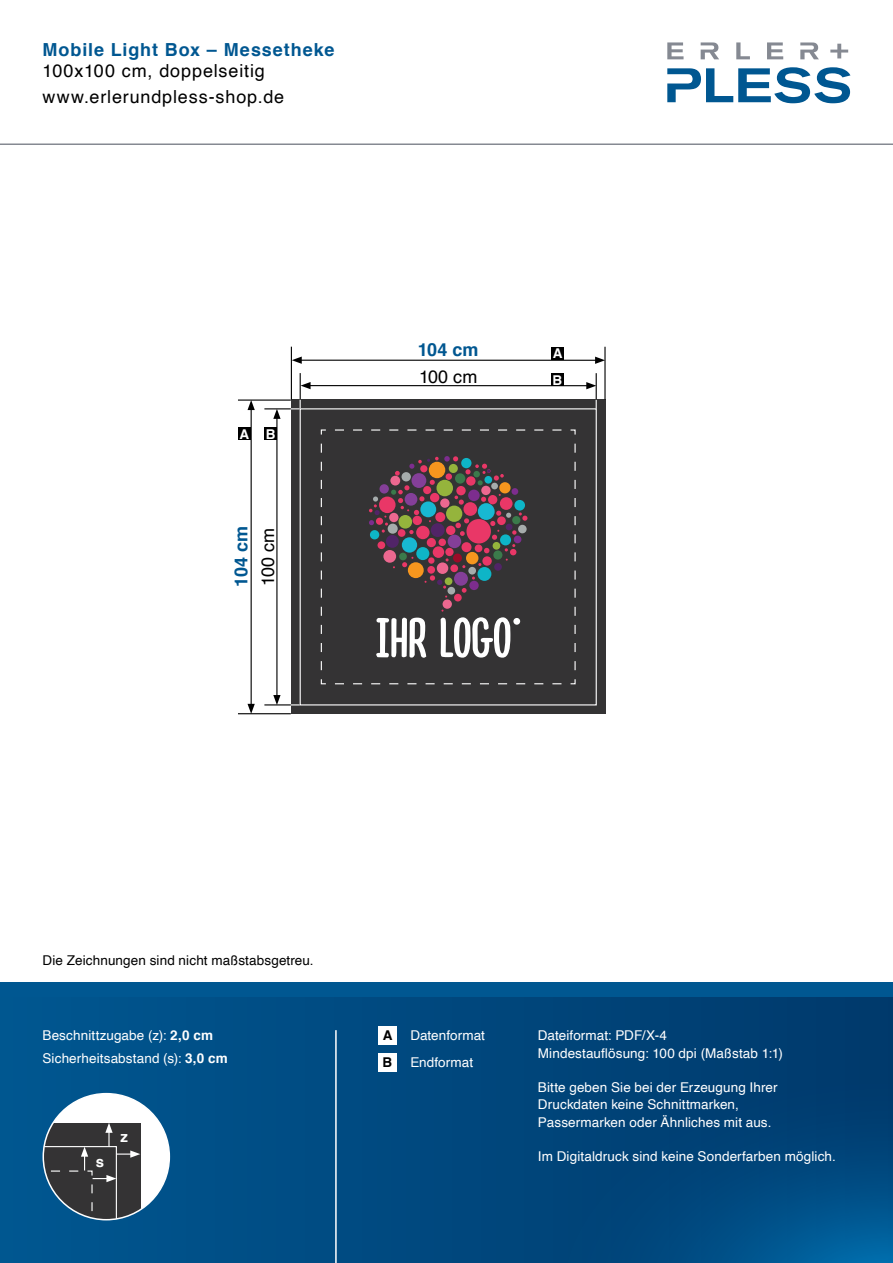
<style>
.page{position:relative;width:893px;height:1263px;background:#fff}
.page>*{position:absolute;margin:0;border:0;box-sizing:border-box;transform-origin:0 0}
.t1{font:18px/25.5px "Helvetica";letter-spacing:.05em;color:#000}
.t2{font:700 18px "Helvetica";letter-spacing:.05em;color:#005791}
.t3{font:700 15px "Helvetica";color:#fff}
.t4{font:13.5px/17.2px "Helvetica";letter-spacing:.01em;color:#fff}
.t5{font:13.5px "Helvetica";letter-spacing:.01em;color:#000}
.t6{font:700 13.5px "Helvetica";color:#fff}
.t7{font:700 13.5px "Helvetica";color:#000}
.s1{font-weight:700}
</style>
<div class="page">
<div style="left:0;top:991px;width:893px;height:272px;background:#004d84"></div>
<svg style="left:524px;top:1015px;width:369px;height:248px;fill:#004378"></svg>
<div style="left:0;top:982px;width:893px;height:15px;background:#005791"></div>
<svg style="left:667px;top:67px;width:183px;height:36px"></svg>
<svg style="left:667px;top:42px;width:16px;height:17px"></svg>
<svg style="left:736px;top:42px;width:14px;height:17px"></svg>
<svg style="left:767px;top:42px;width:16px;height:17px"></svg>
<svg style="left:701px;top:42px;width:18px;height:17px"></svg>
<svg style="left:800px;top:42px;width:19px;height:17px"></svg>
<svg style="left:830px;top:44px;width:18px;height:14px"></svg>
<div style="left:43px;top:1094px;width:126px;height:126px;background:#fff;border-radius:50%"></div>
<svg style="left:43px;top:1123px;width:97px;height:97px;background:#3c444b"></svg>
<hr style="left:335px;top:1030px;width:2px;height:233px;background:#fff">
<div style="left:378px;top:1026px;width:19px;height:18px;background:#fff"></div>
<div style="left:378px;top:1053px;width:19px;height:18px;background:#fff"></div>
<hr style="left:0;top:143px;width:893px;height:2px;background:#858992">
<div style="left:291px;top:399px;width:315px;height:315px;background:#343334"></div>
<hr style="left:299px;top:360px;width:298px;height:1px;background:#000">
<svg style="left:292px;top:357px;width:10px;height:7px"></svg>
<svg style="left:595px;top:357px;width:9px;height:7px"></svg>
<hr style="left:308px;top:385px;width:281px;height:1px;background:#000">
<hr style="left:291px;top:347px;width:1px;height:52px;background:#000">
<hr style="left:604px;top:347px;width:2px;height:53px;background:#000">
<svg style="left:586px;top:373px;width:11px;height:35px"></svg>
<div style="left:551px;top:347px;width:13px;height:12px;background:#000"></div>
<div style="left:551px;top:373px;width:13px;height:13px;background:#000"></div>
<svg style="left:320px;top:429px;width:256px;height:256px"></svg>
<hr style="left:276px;top:416px;width:1px;height:281px;background:#000">
<hr style="left:251px;top:408px;width:1px;height:298px;background:#000">
<svg style="left:247px;top:704px;width:8px;height:9px"></svg>
<svg style="left:247px;top:401px;width:8px;height:9px"></svg>
<svg style="left:264px;top:373px;width:47px;height:46px"></svg>
<svg style="left:264px;top:695px;width:36px;height:10px"></svg>
<hr style="left:238px;top:713px;width:53px;height:1px;background:#000">
<div style="left:238px;top:428px;width:13px;height:12px;background:#000"></div>
<div style="left:265px;top:428px;width:12px;height:12px;background:#000"></div>
<hr style="left:238px;top:399px;width:53px;height:2px;background:#000">
<div style="left:469px;top:581px;width:10px;height:9px;background:#7d2d8e;border-radius:50%"></div>
<div style="left:443px;top:599px;width:9px;height:10px;background:#ec6890;border-radius:50%"></div>
<div style="left:437px;top:562px;width:11px;height:12px;background:#ec6890;border-radius:50%"></div>
<div style="left:477px;top:567px;width:14px;height:14px;background:#0eb5c7;border-radius:50%"></div>
<div style="left:454px;top:572px;width:14px;height:14px;background:#843f98;border-radius:50%"></div>
<div style="left:454px;top:594px;width:8px;height:7px;background:#e93767;border-radius:50%"></div>
<div style="left:408px;top:562px;width:16px;height:16px;background:#f6961e;border-radius:50%"></div>
<svg style="left:462px;top:588px;width:5px;height:5px"></svg>
<div style="left:427px;top:566px;width:8px;height:8px;background:#e93767;border-radius:50%"></div>
<div style="left:450px;top:564px;width:8px;height:8px;background:#e93767;border-radius:50%"></div>
<div style="left:468px;top:567px;width:8px;height:7px;background:#a6acac;border-radius:50%"></div>
<svg style="left:494px;top:563px;width:8px;height:8px"></svg>
<div style="left:445px;top:577px;width:7px;height:8px;background:#95b43c;border-radius:50%"></div>
<div style="left:447px;top:587px;width:8px;height:7px;background:#a6acac;border-radius:50%"></div>
<svg style="left:425px;top:575px;width:21px;height:14px"></svg>
<svg style="left:369px;top:456px;width:158px;height:112px"></svg>
<svg style="left:376px;top:618px;width:50px;height:40px"></svg>
<svg style="left:441px;top:610px;width:69px;height:48px"></svg>
<div style="left:513px;top:618px;width:7px;height:7px;background:#fff;border-radius:50%"></div>
<div style="left:300px;top:408px;width:297px;height:297px;border:1px solid #fff"></div>
<h1 class="t2" style="left:43px;top:35px;width:294px">Mobile Light Box – Messetheke</h1>
<h1 class="t1" style="left:43px;top:59px;width:243px">100x100 cm, doppelseitig www.erlerundpless-shop.de</h1>
<p class="t6" style="left:240px;top:423px;width:38px">A B</p>
<h1 class="t2" style="left:227px;top:587px;width:62px;rotate:-90deg">104 cm</h1>
<h1 class="t1" style="left:256px;top:586px;width:60px;rotate:-90deg">100 cm</h1>
<h1 class="t2" style="left:418px;top:335px;width:62px">104 cm</h1>
<p class="t6" style="left:553px;top:342px;width:11px">A</p>
<h1 class="t1" style="left:419px;top:365px;width:60px">100 cm</h1>
<p class="t6" style="left:552px;top:369px;width:11px">B</p>
<p class="t5" style="left:43px;top:949px;width:273px">Die Zeichnungen sind nicht maßstabsgetreu.</p>
<p class="t4" style="left:43px;top:1025px;width:187px;line-height:22.5px">Beschnittzugabe (z): <span class="s1">2,0 cm<br></span>Sicherheitsabstand (s): <span class="s1">3,0 cm</span></p>
<p class="t3" style="left:96px;top:1149px;width:10px">s</p>
<p class="t3" style="left:121px;top:1125px;width:9px">z</p>
<p class="t7" style="left:383px;top:1025px;width:11px">A</p>
<p class="t4" style="left:410px;top:1027px;width:76px">Datenformat</p>
<p class="t7" style="left:382px;top:1052px;width:11px">B</p>
<p class="t4" style="left:410px;top:1054px;width:64px">Endformat</p>
<p class="t4" style="left:538px;top:1027px;width:246px">Dateiformat: PDF/X-4<br>Mindestauflösung: 100 dpi (Maßstab 1:1)</p>
<p class="t4" style="left:538px;top:1079px;width:241px">Bitte geben Sie bei der Erzeugung Ihrer<br>Druckdaten keine Schnittmarken,<br>Passermarken oder Ähnliches mit aus.</p>
<p class="t4" style="left:538px;top:1148px;width:299px">Im Digitaldruck sind keine Sonderfarben möglich.</p>
</div>
